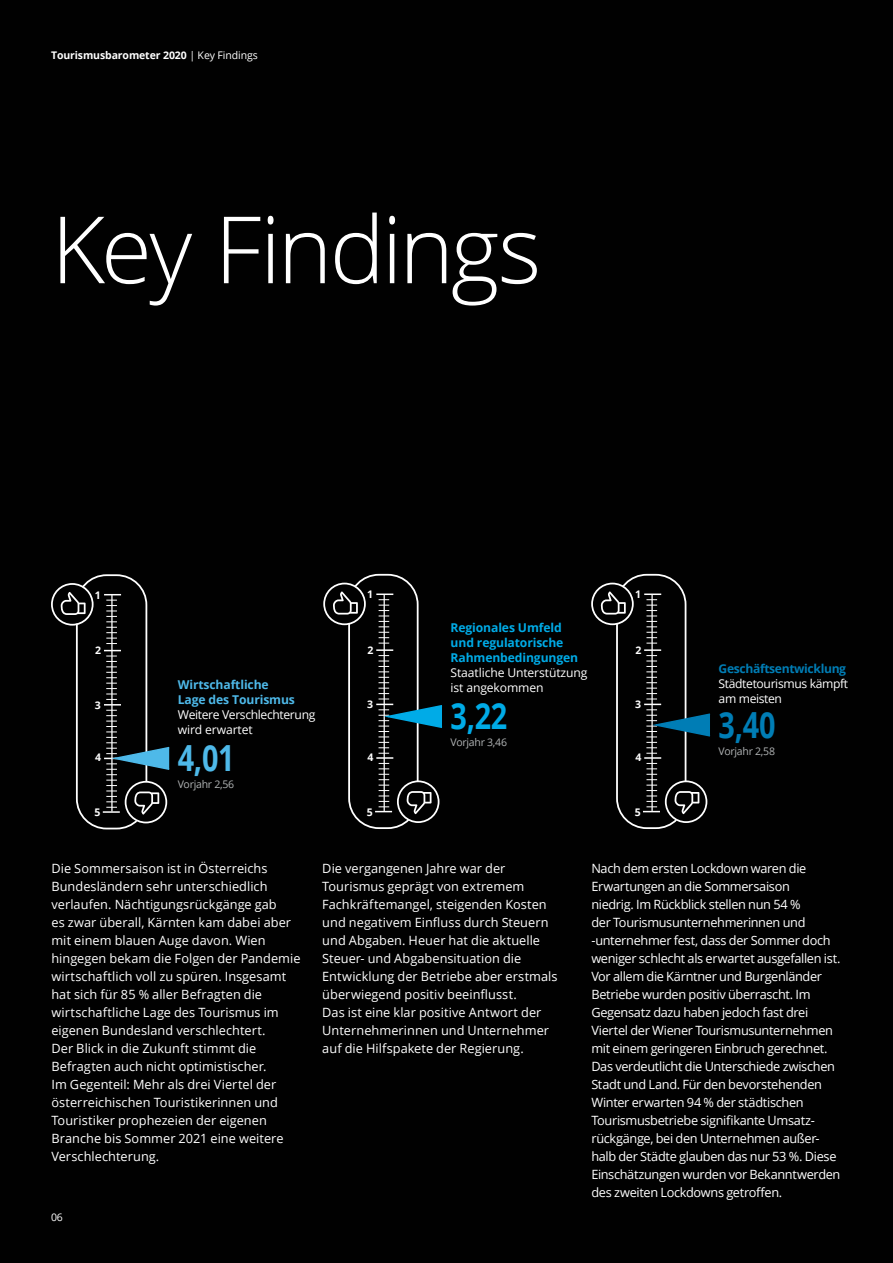
<style>
.page{position:relative;width:893px;height:1263px;background:#010101}
.page>*{position:absolute;margin:0;border:0;box-sizing:border-box;transform-origin:0 0}
.t1{font:300 93px "Open Sans";letter-spacing:-.035em;color:#fff}
.t2{font:700 36px "Open Sans";color:#007db5;scale:.8 1}
.t3{font:700 36px "Open Sans";color:#4eb9e9;scale:.8 1}
.t4{font:700 36px "Open Sans";color:#00abe7;scale:.8 1}
.t5{font:12.75px/18px "Open Sans";color:#fff}
.t6{font:12.75px/18px "Open Sans";letter-spacing:-.025em;color:#fff}
.t7{font:12.15px/14.9px "Open Sans";letter-spacing:-.03em;color:#fff}
.t8{font:700 12.15px/14.9px "Open Sans";letter-spacing:-.01em;color:#00abe7}
.t9{font:12.15px/14.9px "Open Sans";letter-spacing:-.01em;color:#fff}
.t10{font:700 12.15px/14.9px "Open Sans";letter-spacing:-.01em;color:#4eb9e9}
.t11{font:700 12.15px "Open Sans";letter-spacing:-.03em;color:#007db5}
.t12{font:700 10.5px "Open Sans";letter-spacing:-.01em;color:#fff}
.t13{font:10.5px "Open Sans";letter-spacing:-.025em;color:#b1b4b5}
.t14{font:10.5px "Open Sans";color:#fff}
.s1{font-weight:400}
</style>
<div class="page">
<div style="left:616px;top:574px;width:70px;height:255px;border:2px solid #fff;border-radius:30px"></div>
<svg style="left:591px;top:583px;width:43px;height:42px"></svg>
<svg style="left:643px;top:593px;width:68px;height:230px"></svg>
<div style="left:76px;top:574px;width:71px;height:255px;border:2px solid #fff;border-radius:30px"></div>
<hr style="left:111px;top:595px;width:2px;height:217px;background:#fff">
<svg style="left:104px;top:594px;width:17px;height:50px"></svg>
<svg style="left:103px;top:650px;width:67px;height:173px"></svg>
<svg style="left:51px;top:583px;width:43px;height:43px"></svg>
<div style="left:348px;top:574px;width:71px;height:255px;border:2px solid #fff;border-radius:30px"></div>
<svg style="left:375px;top:593px;width:68px;height:230px"></svg>
<svg style="left:323px;top:583px;width:43px;height:42px"></svg>
<p class="t12" style="left:51px;top:48px;width:208px">Tourismusbarometer 2020 <span class="s1">| Key Findings</span></p>
<h1 class="t1" style="left:51px;top:186px;width:492px">Key Findings</h1>
<p class="t12" style="left:95px;top:587px;width:7px">1</p>
<p class="t12" style="left:367px;top:587px;width:7px">1</p>
<p class="t12" style="left:635px;top:587px;width:7px">1</p>
<p class="t12" style="left:95px;top:643px;width:7px">2</p>
<p class="t12" style="left:367px;top:642px;width:7px">2</p>
<p class="t12" style="left:95px;top:698px;width:7px">3</p>
<p class="t10" style="left:178px;top:677px;width:119px">Wirtschaftliche<br>Lage des Tourismus</p>
<p class="t7" style="left:178px;top:707px;width:139px">Weitere Verschlechterung wird erwartet</p>
<p class="t12" style="left:367px;top:697px;width:7px">3</p>
<p class="t12" style="left:95px;top:750px;width:7px">4</p>
<h2 class="t3" style="left:178px;top:733px;width:73px">4,01</h2>
<p class="t13" style="left:178px;top:777px;width:58px">Vorjahr 2,56</p>
<p class="t12" style="left:367px;top:750px;width:7px">4</p>
<p class="t8" style="left:451px;top:620px;width:129px">Regionales Umfeld und regulatorische<br>Rahmenbedingungen</p>
<p class="t9" style="left:451px;top:665px;width:138px">Staatliche Unterstützung ist angekommen</p>
<h2 class="t4" style="left:451px;top:691px;width:73px">3,22</h2>
<p class="t13" style="left:450px;top:735px;width:58px">Vorjahr 3,46</p>
<p class="t12" style="left:635px;top:642px;width:7px">2</p>
<p class="t12" style="left:635px;top:697px;width:7px">3</p>
<p class="t12" style="left:635px;top:750px;width:7px">4</p>
<p class="t11" style="left:719px;top:660px;width:129px">Geschäftsentwicklung</p>
<p class="t7" style="left:719px;top:675px;width:131px">Städtetourismus kämpft am meisten</p>
<h2 class="t2" style="left:719px;top:699px;width:73px">3,40</h2>
<p class="t13" style="left:718px;top:744px;width:58px">Vorjahr 2,58</p>
<p class="t12" style="left:95px;top:805px;width:7px">5</p>
<p class="t12" style="left:367px;top:804px;width:7px">5</p>
<p class="t12" style="left:635px;top:804px;width:7px">5</p>
<p class="t5" style="left:51px;top:859px;width:251px">Die Sommersaison ist in Österreichs Bundesländern sehr unterschiedlich verlaufen. Nächtigungsrückgänge gab<br>es zwar überall, Kärnten kam dabei aber mit einem blauen Auge davon. Wien hingegen bekam die Folgen der Pandemie wirtschaftlich voll zu spüren. Insgesamt hat sich für 85 % aller Befragten die wirtschaftliche Lage des Tourismus im eigenen Bundesland verschlechtert.<br>Der Blick in die Zukunft stimmt die Befragten auch nicht optimistischer.<br>Im Gegenteil: Mehr als drei Viertel der österreichischen Touristikerinnen und Touristiker prophezeien der eigenen Branche bis Sommer 2021 eine weitere Verschlechterung.</p>
<p class="t14" style="left:51px;top:1210px;width:13px">06</p>
<p class="t5" style="left:322px;top:859px;width:237px">Die vergangenen Jahre war der Tourismus geprägt von extremem Fachkräftemangel, steigenden Kosten und negativem Einfluss durch Steuern und Abgaben. Heuer hat die aktuelle Steuer- und Abgabensituation die Entwicklung der Betriebe aber erstmals überwiegend positiv beeinflusst.<br>Das ist eine klar positive Antwort der Unternehmerinnen und Unternehmer auf die Hilfspakete der Regierung.</p>
<p class="t6" style="left:591px;top:859px;width:251px">Nach dem ersten Lockdown waren die Erwartungen an die Sommersaison<br>niedrig. Im Rückblick stellen nun 54 %<br>der Tourismusunternehmerinnen und -unternehmer fest, dass der Sommer doch weniger schlecht als erwartet ausgefallen ist.<br>Vor allem die Kärntner und Burgenländer Betriebe wurden positiv überrascht. Im Gegensatz dazu haben jedoch fast drei Viertel der Wiener Tourismusunternehmen mit einem geringeren Einbruch gerechnet.<br>Das verdeutlicht die Unterschiede zwischen Stadt und Land. Für den bevorstehenden Winter erwarten 94 % der städtischen Tourismusbetriebe signifikante Umsatz&shy;rückgänge, bei den Unternehmen außer&shy;halb der Städte glauben das nur 53 %. Diese Einschätzungen wurden vor Bekanntwerden des zweiten Lockdowns getroffen.</p>
</div>
